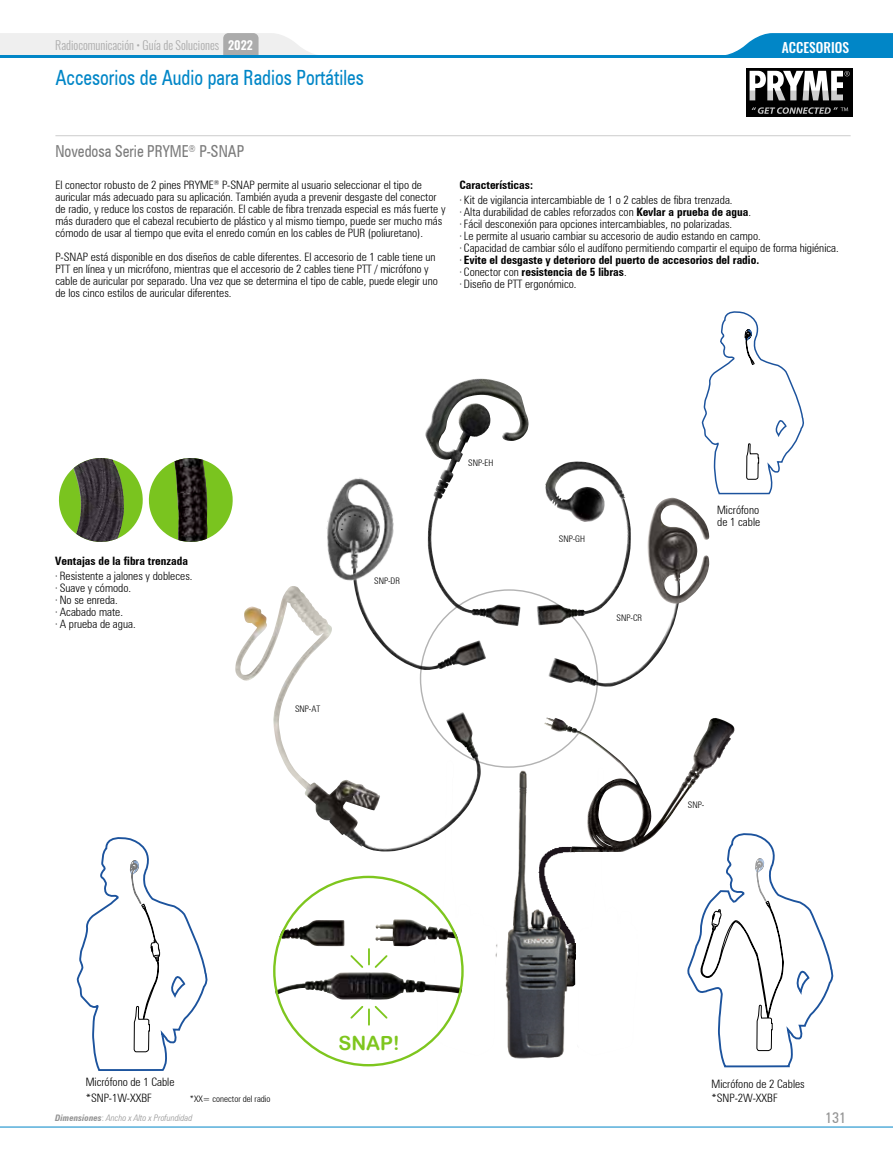
<style>
.page{position:relative;width:893px;height:1170px;background:#fff}
.page>*{position:absolute;margin:0;border:0;box-sizing:border-box;transform-origin:0 0}
.t1{font:condensed 21px "Zurich BT";color:#0186c7;scale:.9 1}
.t2{font:19.5px "Arial Rounded MT Bold";color:#7ec61e}
.t3{font:condensed 16.5px "Zurich BT";color:#7b7b7b;scale:.9 1}
.t4{font:condensed 15px "Zurich BT";color:#949494}
.t5{font:500 13.5px "Oswald";color:#fff}
.t6{font:300 12px "Oswald";color:#ababab}
.t7{font:300 condensed 11.55px/12px "Zurich BT";color:#000}
.t8{font:700 condensed 11.55px "Zurich BT";color:#000}
.t9{font:300 condensed 9px "Zurich BT";color:#000}
.t10{font:italic 300 condensed 9px "Zurich BT";color:#949494}
.s1{font-weight:600;color:#fff}
.s2{font-weight:700}
.s3{font-style:normal}
</style>
<div class="page">
<hr style="left:0;top:1126px;width:893px;height:1px;background:#0186c7">
<svg style="left:0;top:33px;width:323px;height:23px"></svg>
<svg style="left:720px;top:33px;width:173px;height:23px;background:#2798cf"></svg>
<hr style="left:0;top:56px;width:893px;height:2px;background:#0186c7">
<img style="left:428px;top:499px;width:93px;height:127px">
<img style="left:425px;top:379px;width:65px;height:120px">
<img style="left:428px;top:563px;width:59px;height:97px">
<img style="left:327px;top:477px;width:67px;height:109px">
<img style="left:235px;top:586px;width:247px;height:265px">
<img style="left:548px;top:603px;width:132px;height:83px">
<img style="left:647px;top:497px;width:62px;height:106px">
<img style="left:536px;top:505px;width:95px;height:120px">
<img style="left:545px;top:461px;width:81px;height:61px">
<img style="left:544px;top:717px;width:153px;height:71px">
<img style="left:382px;top:760px;width:308px;height:299px">
<svg style="left:273px;top:875px;width:191px;height:191px"></svg>
<hr style="left:55px;top:135px;width:796px;height:1px;background:#ccc">
<div style="left:746px;top:68px;width:106px;height:48px;background:#000"></div>
<svg style="left:752px;top:107px;width:96px;height:7px"></svg>
<svg style="left:749px;top:70px;width:101px;height:31px"></svg>
<svg style="left:76px;top:837px;width:132px;height:234px"></svg>
<svg style="left:702px;top:311px;width:102px;height:188px"></svg>
<svg style="left:687px;top:830px;width:147px;height:238px"></svg>
<svg style="left:59px;top:465px;width:84px;height:70px"></svg>
<svg style="left:149px;top:461px;width:84px;height:78px"></svg>
<img style="left:174px;top:458px;width:34px;height:84px">
<img style="left:73px;top:458px;width:51px;height:84px">
<p class="t5" style="left:814px;top:40px;width:37px">ÍND CE</p>
<p class="t6" style="left:55px;top:34px;width:199px">Radiocomunicación • Guía de Soluciones <span class="s1">2022</span></p>
<p class="t5" style="left:782px;top:40px;width:69px">ACCESORIOS</p>
<h1 class="t1" style="left:55px;top:65px;width:344px">Accesorios de Audio para Radios Portátiles</h1>
<h3 class="t3" style="left:55px;top:141px;width:211px">Novedosa Serie PRYME<sup>®</sup> P-SNAP</h3>
<p class="t7" style="left:55px;top:178px;width:392px">El conector robusto de 2 pines PRYME<sup>®</sup> P-SNAP permite al usuario seleccionar el tipo de auricular más adecuado para su aplicación. También ayuda a prevenir desgaste del conector de radio, y reduce los costos de reparación. El cable de fibra trenzada especial es más fuerte y más duradero que el cabezal recubierto de plástico y al mismo tiempo, puede ser mucho más cómodo de usar al tiempo que evita el enredo común en los cables de PUR (poliuretano).</p>
<p class="t7" style="left:55px;top:250px;width:384px">P-SNAP está disponible en dos diseños de cable diferentes. El accesorio de 1 cable tiene un PTT en línea y un micrófono, mientras que el accesorio de 2 cables tiene PTT / micrófono y cable de auricular por separado. Una vez que se determina el tipo de cable, puede elegir uno de los cinco estilos de auricular diferentes.</p>
<p class="t8" style="left:459px;top:178px;width:75px">Características:</p>
<p class="t7" style="left:459px;top:193px;width:381px">· Kit de vigilancia intercambiable de 1 o 2 cables de fibra trenzada.<br>· Alta durabilidad de cables reforzados con <span class="s2">Kevlar a prueba de agua</span>.<br>· Fácil desconexión para opciones intercambiables, no polarizadas.<br>· Le permite al usuario cambiar su accesorio de audio estando en campo.<br>· Capacidad de cambiar sólo el audífono permitiendo compartir el equipo de forma higiénica. · <span class="s2">Evite el desgaste y deterioro del puerto de accesorios del radio.<br></span>· Conector con <span class="s2">resistencia de 5 libras</span>.<br>· Diseño de PTT ergonómico.</p>
<p class="t8" style="left:55px;top:554px;width:134px">Ventajas de la fibra trenzada</p>
<p class="t7" style="left:55px;top:570px;width:139px">· Resistente a jalones y dobleces. · Suave y cómodo.<br>· No se enreda.<br>· Acabado mate.<br>· A prueba de agua.</p>
<p class="t9" style="left:295px;top:703px;width:27px">SNP-AT</p>
<p class="t9" style="left:374px;top:575px;width:27px">SNP-DR</p>
<p class="t9" style="left:468px;top:457px;width:27px">SNP-EH</p>
<p class="t9" style="left:559px;top:533px;width:28px">SNP-GH</p>
<p class="t9" style="left:617px;top:612px;width:27px">SNP-CR</p>
<p class="t7" style="left:717px;top:503px;width:45px">Micrófono de 1 cable</p>
<p class="t9" style="left:688px;top:799px;width:18px">SNP-</p>
<h2 class="t2" style="left:338px;top:1031px;width:63px">SNAP!</h2>
<p class="t7" style="left:86px;top:1074px;width:90px;line-height:15.6px">Micrófono de 1 Cable *SNP-1W-XXBF</p>
<p class="t9" style="left:190px;top:1093px;width:82px">*XX= conector del radio</p>
<p class="t7" style="left:711px;top:1077px;width:95px">Micrófono de 2 Cables</p>
<p class="t7" style="left:711px;top:1091px;width:67px">*SNP-2W-XXBF</p>
<p class="t10" style="left:55px;top:1112px;width:139px"><span class="s2">Dimensiones</span><span class="s3">:</span> Ancho x Alto x Profundidad</p>
<p class="t4" style="left:825px;top:1107px;width:22px">131</p>
</div>
